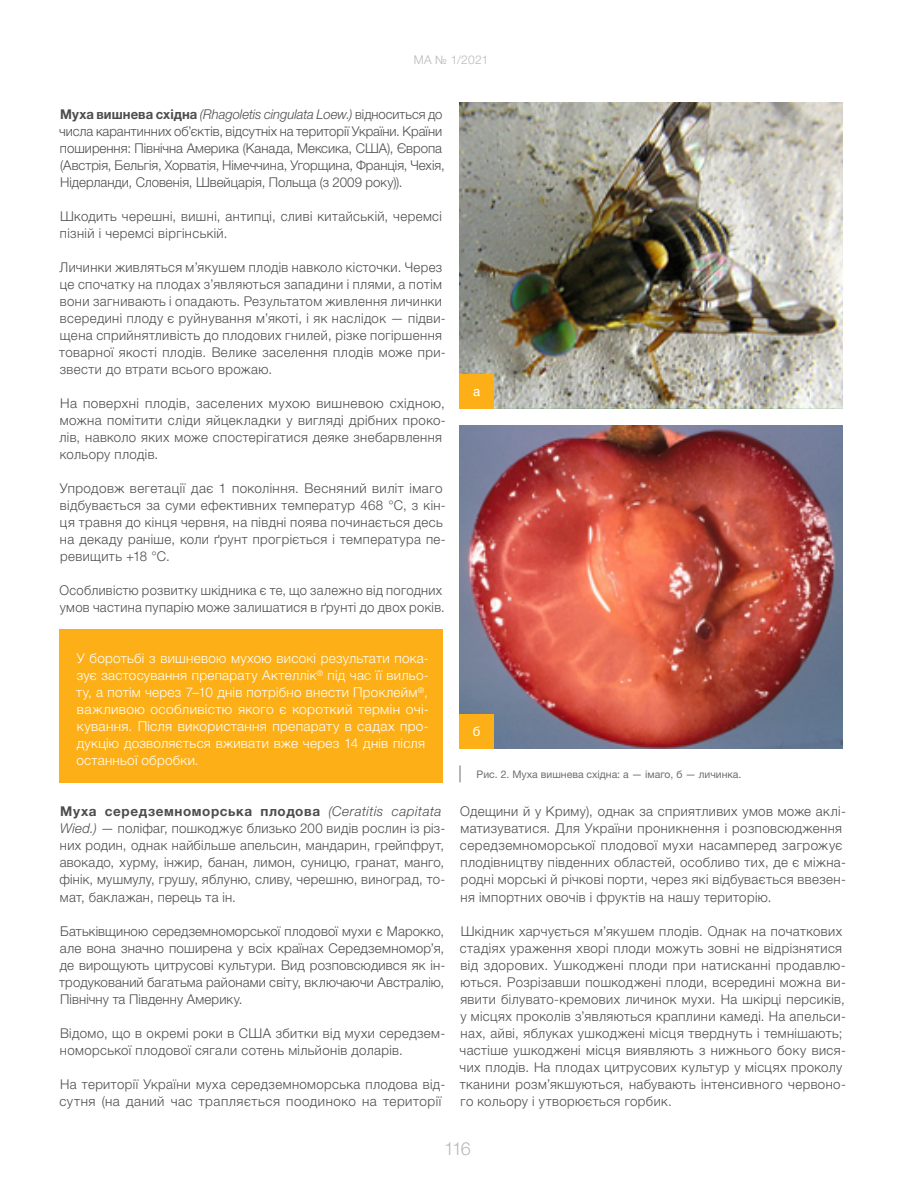
<style>
.page{position:relative;width:915px;height:1191px;background:#fff}
.page>*{position:absolute;margin:0;border:0;box-sizing:border-box;transform-origin:0 0}
.t1{font:300 18px "Helvetica Neue LTW1 G";color:#b7b9bb}
.t2{font:300 13.5px/17px "Helvetica Neue LTW1 G";letter-spacing:.03em;color:#4d4d4f}
.t3{font:300 13.5px/17px "Helvetica Neue LTW1 G";letter-spacing:.02em;color:#fff}
.t4{font:300 13.5px/17px "Helvetica Neue LTW1 G";color:#4d4d4f}
.t5{font:300 13.5px/17px "Helvetica Neue LTW1 G";letter-spacing:.03em;color:#4d4d4f;scale:.96 1}
.t6{font:13.5px "Helvetica Neue LTW1 G";color:#fff}
.t7{font:300 12px "Helvetica Neue LTW1 G";letter-spacing:.02em;color:#b7b9bb}
.t8{font:10.5px "Helvetica Neue LTW1 G";color:#6d6e71}
.s1{font-weight:700}
.s2{font-style:italic}
</style>
<div class="page">
<div style="left:60px;top:629px;width:382px;height:153px;background:#fcaf17"></div>
<img style="left:459px;top:102px;width:383px;height:306px">
<img style="left:459px;top:425px;width:383px;height:323px">
<svg style="left:459px;top:765px;width:1px;height:17px"></svg>
<div style="left:459px;top:374px;width:34px;height:34px;background:#fcaf17"></div>
<div style="left:459px;top:714px;width:34px;height:34px;background:#fcaf17"></div>
<p class="t7" style="left:414px;top:52px;width:76px">МА № 1/2021</p>
<p class="t4" style="left:59px;top:106px;width:387px"><span class="s1">Муха вишнева східна</span> <span class="s2">(Rhagoletis cingulata Loew.)</span> відноситься до числа карантинних об’єктів, відсутніх на території України. Країни поширення: Північна Америка (Канада, Мексика, США), Європа (Австрія, Бельгія, Хорватія, Німеччина, Угорщина, Франція, Чехія, Нідерланди, Словенія, Швейцарія, Польща (з 2009 року)).</p>
<p class="t2" style="left:60px;top:208px;width:383px">Шкодить черешні, вишні, антипці, сливі китайській, черемсі пізній і черемсі віргінській.</p>
<p class="t2" style="left:59px;top:259px;width:388px">Личинки живляться м’якушем плодів навколо кісточки. Через це спочатку на плодах з’являються западини і плями, а потім вони загнивають і опадають. Результатом живлення личинки всередині плоду є руйнування м’якоті, і як наслідок — підви&shy;щена сприйнятливість до плодових гнилей, різке погіршення товарної якості плодів. Велике заселення плодів може при&shy;звести до втрати всього врожаю.</p>
<p class="t2" style="left:59px;top:395px;width:388px">На поверхні плодів, заселених мухою вишневою східною, можна помітити сліди яйцекладки у вигляді дрібних проко&shy;лів, навколо яких може спостерігатися деяке знебарвлення кольору плодів.</p>
<p class="t2" style="left:60px;top:480px;width:387px">Упродовж вегетації дає 1 покоління. Весняний виліт імаго відбувається за суми ефективних температур 468 °С, з кін&shy;ця травня до кінця червня, на півдні поява починається десь на декаду раніше, коли ґрунт прогріється і температура пе&shy;ревищить +18 °С.</p>
<p class="t5" style="left:60px;top:582px;width:402px">Особливістю розвитку шкідника є те, що залежно від погодних умов частина пупарію може залишатися в ґрунті до двох років.</p>
<p class="t3" style="left:76px;top:650px;width:354px">У боротьбі з вишневою мухою високі результати пока&shy;зує застосування препарату Актеллік<sup>®</sup> під час її вильо&shy;ту, а потім через 7–10 днів потрібно внести Проклейм<sup>®</sup>, важливою особливістю якого є короткий термін очі&shy;кування. Після використання препарату в садах про&shy;дукцію дозволяється вживати вже через 14 днів після останньої обробки.</p>
<p class="t2" style="left:59px;top:803px;width:387px"><span class="s1">Муха середземноморська плодова</span> <span class="s2">(Ceratitis capitata Wied.)</span> — поліфаг, пошкоджує близько 200 видів рослин із різ&shy;них родин, однак найбільше апельсин, мандарин, грейпфрут, авокадо, хурму, інжир, банан, лимон, суницю, гранат, манго, фінік, мушмулу, грушу, яблуню, сливу, черешню, виноград, то&shy;мат, баклажан, перець та ін.</p>
<p class="t2" style="left:59px;top:922px;width:387px;text-align:justify">Батьківщиною середземноморської плодової мухи є Марокко, але вона значно поширена у всіх країнах Середземномор’я, де вирощують цитрусові культури. Вид розповсюдився як ін&shy;тродукований багатьма районами світу, включаючи Австралію, Північну та Південну Америку.</p>
<p class="t2" style="left:60px;top:1024px;width:387px">Відомо, що в окремі роки в США збитки від мухи середзем&shy;номорської плодової сягали сотень мільйонів доларів.</p>
<p class="t2" style="left:59px;top:1075px;width:387px">На території України муха середземноморська плодова від&shy;сутня (на даний час трапляється поодиноко на території</p>
<p class="t6" style="left:473px;top:383px;width:9px">а</p>
<p class="t6" style="left:472px;top:723px;width:9px">б</p>
<p class="t8" style="left:476px;top:767px;width:266px">Рис. 2. Муха вишнева східна: а — імаго, б — личинка.</p>
<p class="t2" style="left:460px;top:803px;width:387px">Одещини й у Криму), однак за сприятливих умов може аклі&shy;матизуватися. Для України проникнення і розповсюдження середземноморської плодової мухи насамперед загрожує плодівництву південних областей, особливо тих, де є міжна&shy;родні морські й річкові порти, через які відбувається ввезен&shy;ня імпортних овочів і фруктів на нашу територію.</p>
<p class="t2" style="left:459px;top:922px;width:387px">Шкідник харчується м’якушем плодів. Однак на початкових стадіях ураження хворі плоди можуть зовні не відрізнятися від здорових. Ушкоджені плоди при натисканні продавлю&shy;ються. Розрізавши пошкоджені плоди, всередині можна ви&shy;явити білувато-кремових личинок мухи. На шкірці персиків, у місцях проколів з’являються краплини камеді. На апельси&shy;нах, айві, яблуках ушкоджені місця тверднуть і темнішають; частіше ушкоджені місця виявляють з нижнього боку вися&shy;чих плодів. На плодах цитрусових культур у місцях проколу тканини розм’якшуються, набувають інтенсивного червоно&shy;го кольору і утворюється горбик.</p>
<h1 class="t1" style="left:444px;top:1137px;width:28px">116</h1>
</div>
